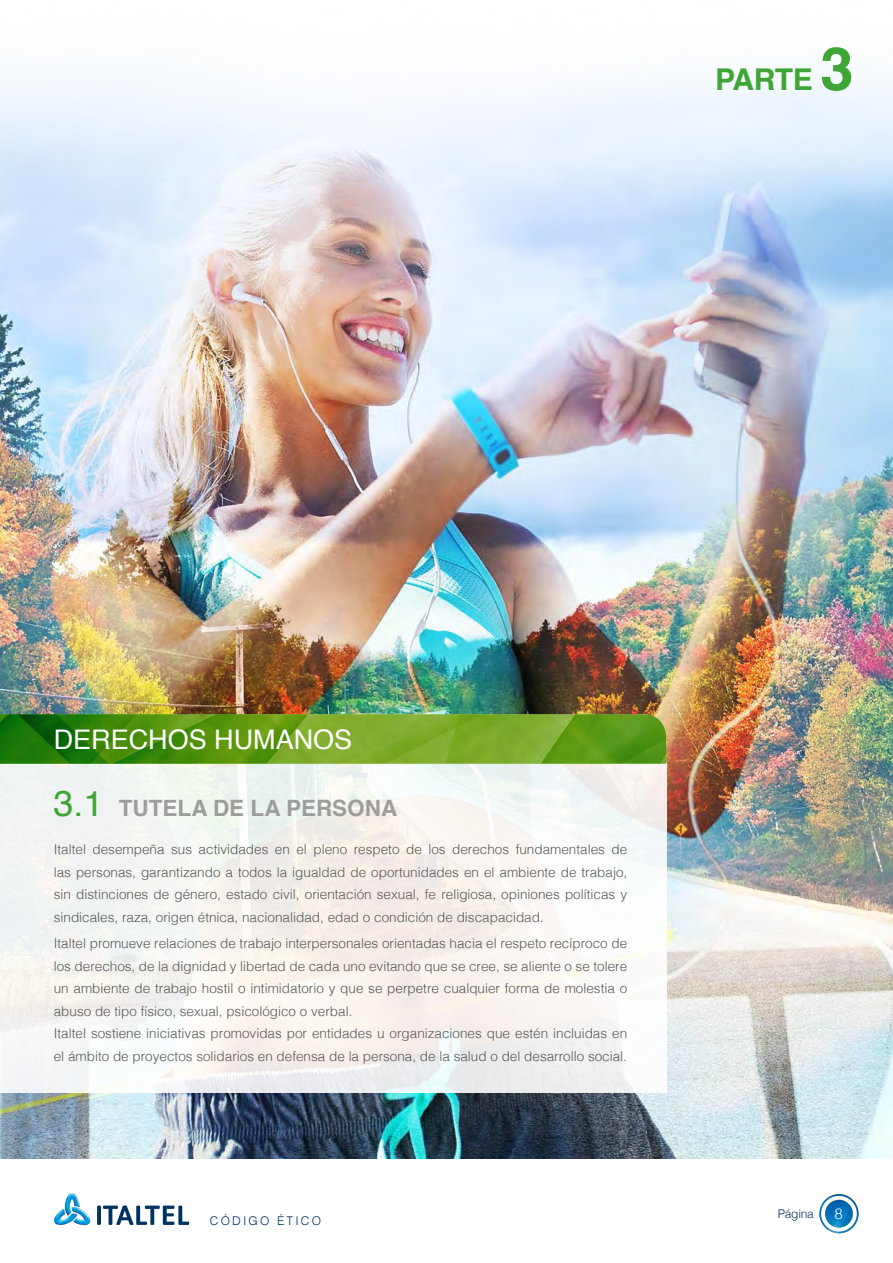
<style>
.page{position:relative;width:893px;height:1263px;background:#fff}
.page>*{position:absolute;margin:0;border:0;box-sizing:border-box;transform-origin:0 0}
.t1{font:700 30px "Helvetica";letter-spacing:-.015em;color:#3fa535}
.t2{font:27px "Helvetica";color:#fff}
.t3{font:700 22.5px "Helvetica";color:#9d9d9c}
.t4{font:300 15px "Helvetica";color:#fff}
.t5{font:300 13.5px/22.5px "Helvetica";color:#575756;text-align:justify}
.t6{font:300 12px "Helvetica";letter-spacing:.18em;color:#003361}
.s1{font-size:60px}
.s2{font-weight:400;font-size:36px;color:#3fa535}
</style>
<div class="page">
<img style="left:0;top:76px;width:893px;height:1083px">
<svg style="left:0;top:76px;width:1px;height:179px"></svg>
<svg style="left:0;top:1148px;width:189px;height:77px"></svg>
<img style="left:54px;top:1193px;width:37px;height:33px">
<img style="left:819px;top:1194px;width:40px;height:39px;border-radius:20px">
<svg style="left:821px;top:1196px;width:36px;height:35px"></svg>
<img style="left:825px;top:1200px;width:28px;height:27px;border-radius:14px">
<div style="left:0;top:763px;width:666px;height:330px;background:linear-gradient(to right,#f2f3f0,#f7f5f2)"></div>
<img style="left:0;top:714px;width:666px;height:49px">
<h1 class="t1" style="left:715px;top:55px;width:140px">PARTE <span class="s1">3</span></h1>
<h2 class="t2" style="left:54px;top:719px;width:300px">DERECHOS HUMANOS</h2>
<h3 class="t3" style="left:53px;top:790px;width:345px"><span class="s2">3.1</span> TUTELA DE LA PERSONA</h3>
<p class="t5" style="left:54px;top:837px;width:575px">Italtel desempeña sus actividades en el pleno respeto de los derechos fundamentales de las personas, garantizando a todos la igualdad de oportunidades en el ambiente de trabajo, sin distinciones de género, estado civil, orientación sexual, fe religiosa, opiniones políticas y sindicales, raza, origen étnica, nacionalidad, edad o condición de discapacidad.</p>
<p class="t5" style="left:54px;top:931px;width:575px;text-align:left">Italtel promueve relaciones de trabajo interpersonales orientadas hacia el respeto recíproco de los derechos, de la dignidad y libertad de cada uno evitando que se cree, se aliente o se tolere un ambiente de trabajo hostil o intimidatorio y que se perpetre cualquier forma de molestia o abuso de tipo físico, sexual, psicológico o verbal.<br>Italtel sostiene iniciativas promovidas por entidades u organizaciones que estén incluidas en el ámbito de proyectos solidarios en defensa de la persona, de la salud o del desarrollo social.</p>
<p class="t6" style="left:210px;top:1210px;width:113px">CÓDIGO ÉTICO</p>
<p class="t6" style="left:778px;top:1203px;width:38px">Página</p>
<p class="t4" style="left:834px;top:1201px;width:10px">8</p>
</div>
